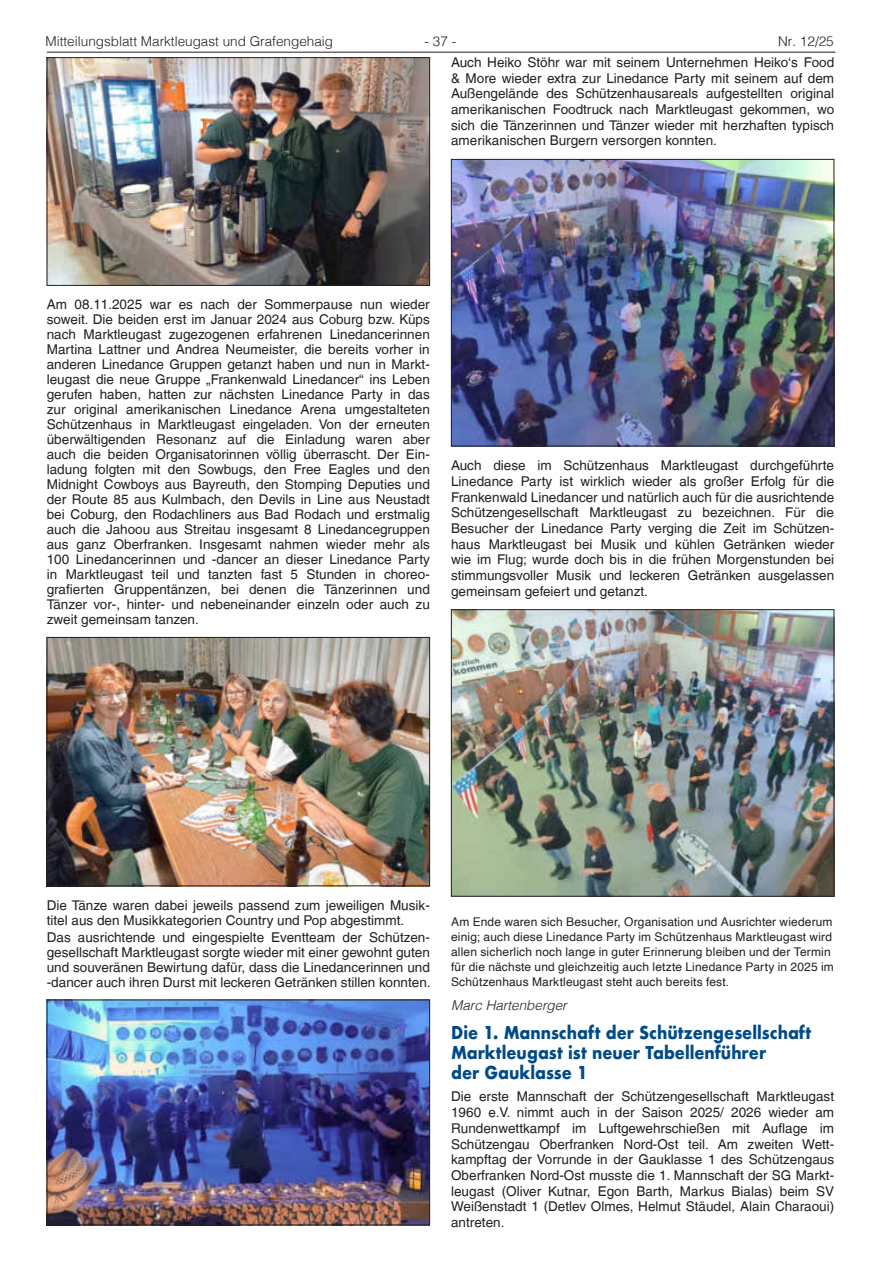
<style>
.page{position:relative;width:881px;height:1263px;background:#fff}
.page>*{position:absolute;margin:0;border:0;box-sizing:border-box;transform-origin:0 0}
.t1{font:700 17.25px/20.1px "Futura";color:#004b87;scale:.9 1}
.t2{font:13.5px/15px "Helvetica LT";color:#231f20;text-align:justify}
.t3{font:300 13.5px "Helvetica";color:#231f20}
.t4{font:italic 300 13.5px "Helvetica";color:#231f20}
.t5{font:12px/15px "Helvetica";letter-spacing:.01em;color:#231f20}
</style>
<div class="page">
<hr style="left:47px;top:52px;width:788px;height:1px;background:#231f20">
<img style="left:453px;top:161px;width:378px;height:283px">
<div style="left:451px;top:159px;width:382px;height:287px;border:1px solid #231f20"></div>
<img style="left:453px;top:611px;width:378px;height:283px">
<div style="left:451px;top:609px;width:382px;height:287px;border:1px solid #231f20"></div>
<img style="left:49px;top:59px;width:378px;height:225px">
<div style="left:47px;top:57px;width:382px;height:229px;border:1px solid #231f20"></div>
<img style="left:49px;top:639px;width:378px;height:245px">
<div style="left:47px;top:637px;width:382px;height:249px;border:1px solid #231f20"></div>
<img style="left:49px;top:1002px;width:378px;height:221px">
<div style="left:47px;top:1000px;width:382px;height:225px;border:1px solid #231f20"></div>
<p class="t3" style="left:45px;top:30px;width:289px">Mitteilungsblatt Marktleugast und Grafengehaig</p>
<p class="t3" style="left:424px;top:30px;width:33px">- 37 -</p>
<p class="t3" style="left:777px;top:30px;width:57px">Nr. 12/25</p>
<p class="t2" style="left:451px;top:55px;width:384px;line-height:15.6px">Auch Heiko Stöhr war mit seinem Unternehmen Heiko‘s Food &amp; More wieder extra zur Linedance Party mit seinem auf dem Außengelände des Schützenhausareals aufgestellten original amerikanischen Foodtruck nach Marktleugast gekommen, wo sich die Tänzerinnen und Tänzer wieder mit herzhaften typisch amerikanischen Burgern versorgen konnten.</p>
<p class="t2" style="left:47px;top:297px;width:384px">Am 08. 11.2025 war es nach der Sommerpause nun wieder soweit. Die beiden erst im Januar 2024 aus Coburg bzw. Küps nach Marktleugast zugezogenen erfahrenen Linedancerinnen Martina Lattner und Andrea Neumeister, die bereits vorher in anderen Linedance Gruppen getanzt haben und nun in Markt&shy;leugast die neue Gruppe „Frankenwald Linedancer“ ins Leben gerufen haben, hatten zur nächsten Linedance Party in das zur original amerikanischen Linedance Arena umgestalteten Schützenhaus in Marktleugast eingeladen. Von der erneuten überwältigenden Resonanz auf die Einladung waren aber auch die beiden Organisatorinnen völlig überrascht. Der Ein&shy;ladung folgten mit den Sowbugs, den Free Eagles und den Midnight Cowboys aus Bayreuth, den Stomping Deputies und der Route 85 aus Kulmbach, den Devils in Line aus Neustadt bei Coburg, den Rodachliners aus Bad Rodach und erstmalig auch die Jahoou aus Streitau insgesamt 8 Linedancegruppen aus ganz Oberfranken. Insgesamt nahmen wieder mehr als 100 Linedancerinnen und -dancer an dieser Linedance Party in Marktleugast teil und tanzten fast 5 Stunden in choreo&shy;grafierten Gruppentänzen, bei denen die Tänzerinnen und Tänzer vor-, hinter- und nebeneinander einzeln oder auch zu zweit gemeinsam tanzen.</p>
<p class="t2" style="left:451px;top:458px;width:384px;line-height:15.6px">Auch diese im Schützenhaus Marktleugast durchgeführte Linedance Party ist wirklich wieder als großer Erfolg für die Frankenwald Linedancer und natürlich auch für die ausrichtende Schützengesellschaft Marktleugast zu bezeichnen. Für die Besucher der Linedance Party verging die Zeit im Schützen&shy;haus Marktleugast bei Musik und kühlen Getränken wieder wie im Flug; wurde doch bis in die frühen Morgenstunden bei stimmungsvoller Musik und leckeren Getränken ausgelassen gemeinsam gefeiert und getanzt.</p>
<p class="t2" style="left:47px;top:897px;width:384px">Die Tänze waren dabei jeweils passend zum jeweiligen Musik&shy;titel aus den Musikkategorien Country und Pop abgestimmt.</p>
<p class="t2" style="left:47px;top:929px;width:384px">Das ausrichtende und eingespielte Eventteam der Schützen&shy;gesellschaft Marktleugast sorgte wieder mit einer gewohnt guten und souveränen Bewirtung dafür, dass die Linedancerinnen und -dancer auch ihren Durst mit leckeren Getränken stillen konnten.</p>
<p class="t5" style="left:451px;top:914px;width:384px">Am Ende waren sich Besucher, Organisation und Ausrichter wiederum einig; auch diese Linedance Party im Schützenhaus Marktleugast wird allen sicherlich noch lange in guter Erinnerung bleiben und der Termin für die nächste und gleichzeitig auch letzte Linedance Party in 2025 im Schützenhaus Marktleugast steht auch bereits fest.</p>
<p class="t4" style="left:451px;top:994px;width:117px">Marc Hartenberger</p>
<p class="t1" style="left:451px;top:1022px;width:401px">Die 1. Mannschaft der Schützengesellschaft<br>Marktleugast ist neuer Tabellenführer<br>der Gauklasse 1</p>
<p class="t2" style="left:451px;top:1089px;width:384px;line-height:15.6px">Die erste Mannschaft der Schützengesellschaft Marktleugast 1960 e.V. nimmt auch in der Saison 2025/ 2026 wieder am Rundenwettkampf im Luftgewehrschießen mit Auflage im Schützengau Oberfranken Nord-Ost teil. Am zweiten Wett&shy;kampftag der Vorrunde in der Gauklasse 1 des Schützengaus Oberfranken Nord-Ost musste die 1. Mannschaft der SG Markt&shy;leugast (Oliver Kutnar, Egon Barth, Markus Bialas) beim SV Weißenstadt 1 (Detlev Olmes, Helmut Stäudel, Alain Charaoui) antreten.</p>
</div>
